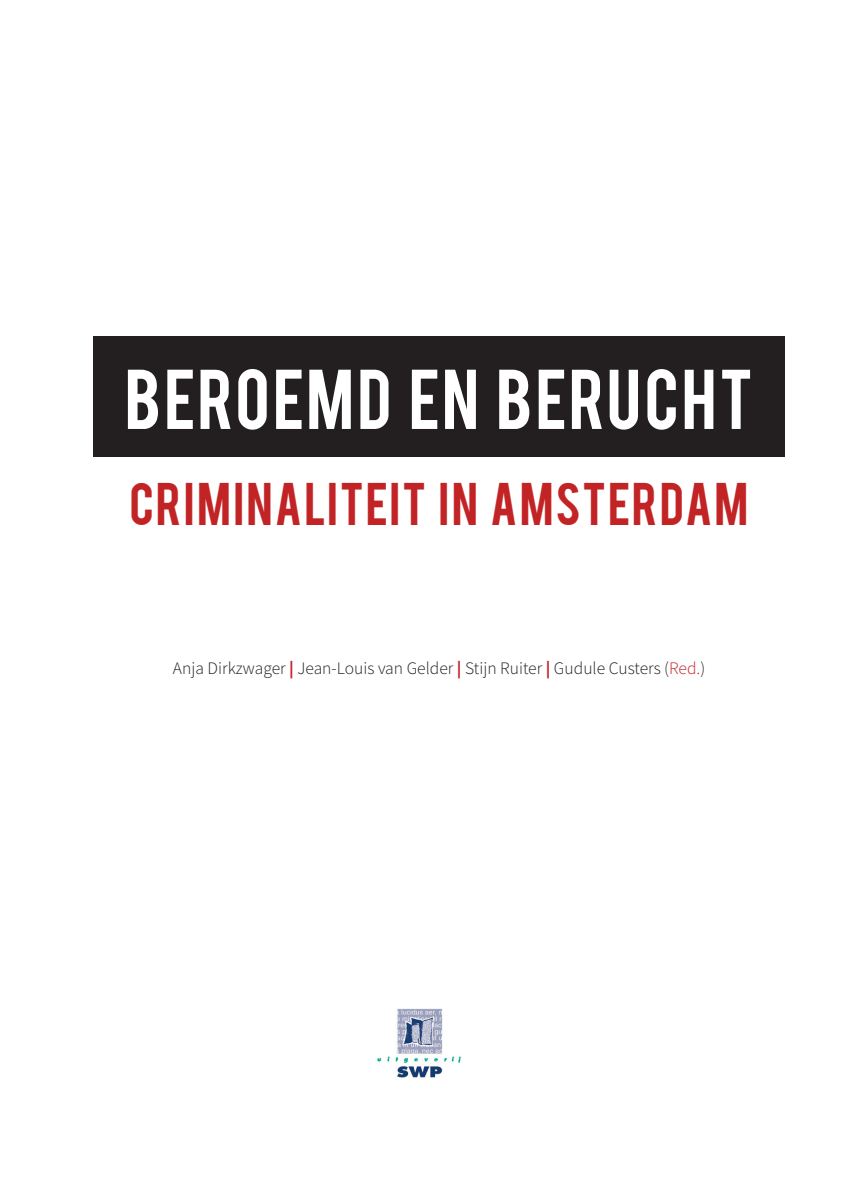
<style>
.page{position:relative;width:841px;height:1190px;background:#fff}
.page>*{position:absolute;margin:0;border:0;box-sizing:border-box;transform-origin:0 0}
.t1{font:66.5px "Bebas";letter-spacing:.04em;color:#fff}
.t2{font:47.25px "Bebas";letter-spacing:.045em;color:#c22426}
.t3{font:300 17.5px "Source Sans Pro";color:#231f20}
.s1{font-weight:700;color:#c22426}
.s2{color:#c22426}
</style>
<div class="page">
<img style="left:377px;top:1008px;width:84px;height:70px">
<div style="left:93px;top:336px;width:691px;height:120px;background:#231f20"></div>
<h1 class="t1" style="left:125px;top:351px;width:629px">BEROEMD EN BERUCHT</h1>
<h2 class="t2" style="left:129px;top:470px;width:620px">CRIMINALITEIT IN AMSTERDAM</h2>
<p class="t3" style="left:173px;top:657px;width:533px">Anja Dirkzwager <span class="s1">|</span> Jean-Louis van Gelder <span class="s1">|</span> Stijn Ruiter <span class="s1">|</span> Gudule Custers (<span class="s2">Red.</span>)</p>
</div>
